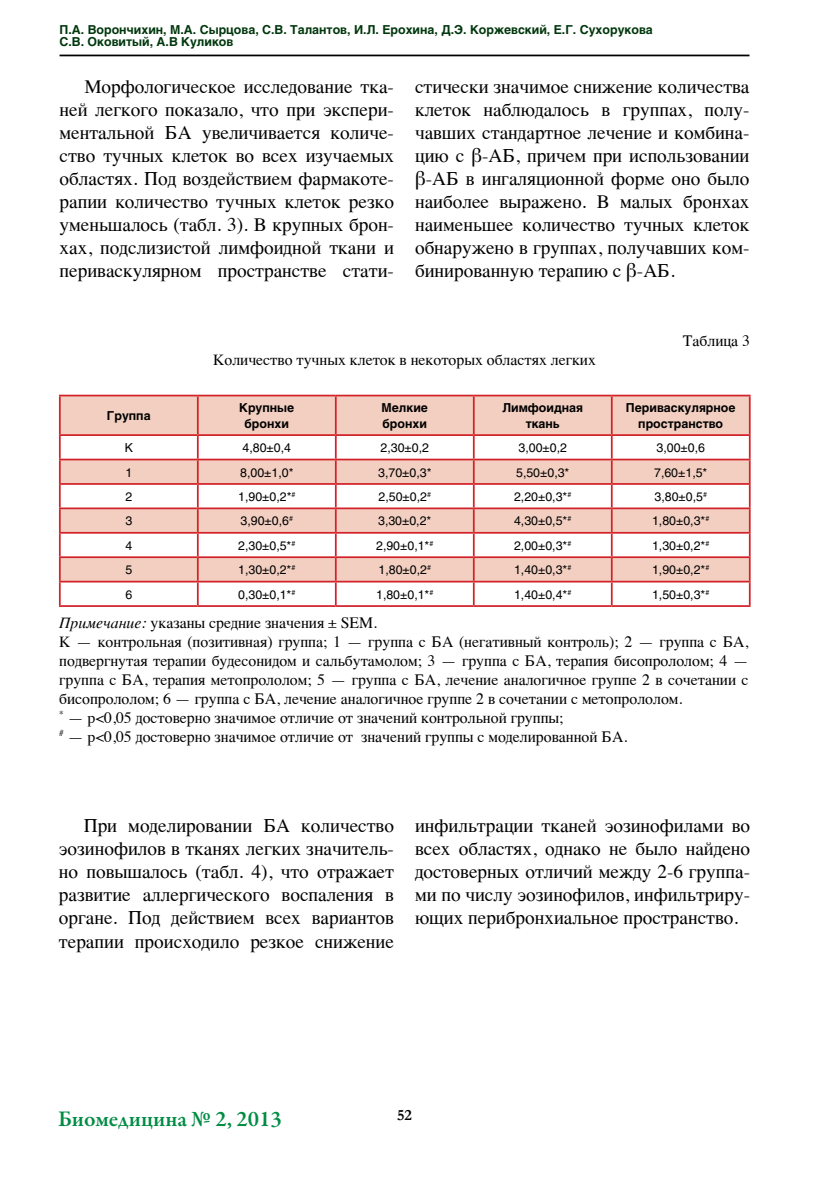
<style>
.page{position:relative;width:819px;height:1191px;background:#fff}
.page>*{position:absolute;margin:0;border:0;box-sizing:border-box;transform-origin:0 0}
.t1{font:600 22.75px "Garamond Premr Pro";color:#008c44}
.t2{font:19.25px/23.1px "Times";color:#000;text-align:justify}
.t3{font:15.75px/18.9px "Times";color:#000}
.t4{font:700 15.75px "Garamond";color:#000}
.t5{font:12.25px "Helios";color:#000}
.t6{font:700 12.25px/12.2px "Helios";color:#00370c}
.t7{font:700 12.25px/15.8px "Helios";color:#000;text-align:center}
.s1{font-style:italic}
</style>
<div class="page">
<hr style="left:60px;top:55px;width:689px;height:1px;background:#000">
<svg style="left:61px;top:396px;width:687px;height:185px;fill:#f3cfc1"></svg>
<hr style="left:335px;top:396px;width:1px;height:38px;background:#d2232a">
<hr style="left:473px;top:396px;width:1px;height:38px;background:#d2232a">
<hr style="left:611px;top:396px;width:1px;height:38px;background:#d2232a">
<hr style="left:748px;top:396px;width:2px;height:38px;background:#d2232a">
<hr style="left:748px;top:436px;width:2px;height:22px;background:#d2232a">
<hr style="left:748px;top:460px;width:2px;height:23px;background:#d2232a">
<hr style="left:748px;top:485px;width:2px;height:22px;background:#d2232a">
<hr style="left:748px;top:509px;width:2px;height:23px;background:#d2232a">
<hr style="left:748px;top:533px;width:2px;height:23px;background:#d2232a">
<hr style="left:748px;top:558px;width:2px;height:23px;background:#d2232a">
<svg style="left:335px;top:436px;width:1px;height:169px"></svg>
<svg style="left:473px;top:436px;width:1px;height:169px"></svg>
<svg style="left:611px;top:436px;width:1px;height:169px"></svg>
<hr style="left:748px;top:582px;width:2px;height:23px;background:#d2232a">
<hr style="left:473px;top:395px;width:138px;height:1px;background:#d2232a">
<hr style="left:611px;top:395px;width:139px;height:1px;background:#d2232a">
<hr style="left:59px;top:396px;width:2px;height:38px;background:#d2232a">
<hr style="left:59px;top:436px;width:2px;height:22px;background:#d2232a">
<hr style="left:59px;top:460px;width:2px;height:23px;background:#d2232a">
<hr style="left:59px;top:485px;width:2px;height:22px;background:#d2232a">
<hr style="left:59px;top:509px;width:2px;height:23px;background:#d2232a">
<hr style="left:59px;top:533px;width:2px;height:23px;background:#d2232a">
<hr style="left:59px;top:558px;width:2px;height:23px;background:#d2232a">
<hr style="left:59px;top:582px;width:2px;height:23px;background:#d2232a">
<hr style="left:197px;top:396px;width:2px;height:38px;background:#d2232a">
<hr style="left:197px;top:436px;width:2px;height:22px;background:#d2232a">
<hr style="left:197px;top:460px;width:2px;height:23px;background:#d2232a">
<hr style="left:197px;top:485px;width:2px;height:22px;background:#d2232a">
<hr style="left:197px;top:509px;width:2px;height:23px;background:#d2232a">
<hr style="left:197px;top:533px;width:2px;height:23px;background:#d2232a">
<hr style="left:197px;top:558px;width:2px;height:23px;background:#d2232a">
<hr style="left:197px;top:582px;width:2px;height:23px;background:#d2232a">
<hr style="left:59px;top:395px;width:139px;height:1px;background:#d2232a">
<hr style="left:59px;top:434px;width:139px;height:2px;background:#d2232a">
<hr style="left:59px;top:458px;width:139px;height:2px;background:#d2232a">
<hr style="left:59px;top:483px;width:139px;height:2px;background:#d2232a">
<hr style="left:59px;top:507px;width:139px;height:2px;background:#d2232a">
<hr style="left:59px;top:532px;width:139px;height:1px;background:#d2232a">
<hr style="left:59px;top:556px;width:139px;height:2px;background:#d2232a">
<hr style="left:59px;top:581px;width:139px;height:1px;background:#d2232a">
<hr style="left:59px;top:605px;width:139px;height:2px;background:#d2232a">
<hr style="left:198px;top:395px;width:138px;height:1px;background:#d2232a">
<hr style="left:336px;top:395px;width:137px;height:1px;background:#d2232a">
<hr style="left:198px;top:434px;width:138px;height:2px;background:#d2232a">
<hr style="left:336px;top:434px;width:137px;height:2px;background:#d2232a">
<hr style="left:473px;top:434px;width:138px;height:2px;background:#d2232a">
<hr style="left:611px;top:434px;width:139px;height:2px;background:#d2232a">
<hr style="left:198px;top:458px;width:138px;height:2px;background:#d2232a">
<hr style="left:336px;top:458px;width:137px;height:2px;background:#d2232a">
<hr style="left:473px;top:458px;width:138px;height:2px;background:#d2232a">
<hr style="left:611px;top:458px;width:139px;height:2px;background:#d2232a">
<hr style="left:198px;top:483px;width:138px;height:2px;background:#d2232a">
<hr style="left:336px;top:483px;width:137px;height:2px;background:#d2232a">
<hr style="left:473px;top:483px;width:138px;height:2px;background:#d2232a">
<hr style="left:611px;top:483px;width:139px;height:2px;background:#d2232a">
<hr style="left:198px;top:507px;width:138px;height:2px;background:#d2232a">
<hr style="left:336px;top:507px;width:137px;height:2px;background:#d2232a">
<hr style="left:473px;top:507px;width:138px;height:2px;background:#d2232a">
<hr style="left:611px;top:507px;width:139px;height:2px;background:#d2232a">
<hr style="left:198px;top:532px;width:138px;height:1px;background:#d2232a">
<hr style="left:336px;top:532px;width:137px;height:1px;background:#d2232a">
<hr style="left:473px;top:532px;width:138px;height:1px;background:#d2232a">
<hr style="left:611px;top:532px;width:139px;height:1px;background:#d2232a">
<hr style="left:198px;top:556px;width:138px;height:2px;background:#d2232a">
<hr style="left:336px;top:556px;width:137px;height:2px;background:#d2232a">
<hr style="left:473px;top:556px;width:138px;height:2px;background:#d2232a">
<hr style="left:611px;top:556px;width:139px;height:2px;background:#d2232a">
<hr style="left:198px;top:581px;width:138px;height:1px;background:#d2232a">
<hr style="left:336px;top:581px;width:137px;height:1px;background:#d2232a">
<hr style="left:473px;top:581px;width:138px;height:1px;background:#d2232a">
<hr style="left:611px;top:581px;width:139px;height:1px;background:#d2232a">
<hr style="left:198px;top:605px;width:138px;height:2px;background:#d2232a">
<hr style="left:336px;top:605px;width:137px;height:2px;background:#d2232a">
<hr style="left:473px;top:605px;width:138px;height:2px;background:#d2232a">
<hr style="left:611px;top:605px;width:139px;height:2px;background:#d2232a">
<p class="t6" style="left:60px;top:23px;width:594px">П.А. Ворончихин, М.А. Сырцова, С.В. Талантов, И.Л. Ерохина, Д.Э. Коржевский, Е.Г. Сухорукова<br>С.В. Оковитый, А.В Куликов</p>
<p class="t2" style="left:60px;top:73px;width:336px;text-indent:25px">Морфологическое исследование тка&shy;ней легкого показало, что при экспери&shy;ментальной БА увеличивается количе&shy;ство тучных клеток во всех изучаемых областях. Под воздействием фармакоте&shy;рапии количество тучных клеток резко уменьшалось (табл. 3). В крупных брон&shy;хах, подслизистой лимфоидной ткани и периваскулярном пространстве стати-</p>
<p class="t2" style="left:415px;top:73px;width:336px">стически значимое снижение количества клеток наблюдалось в группах, полу&shy;чавших стандартное лечение и комбина&shy;цию с β-АБ, причем при использовании β-АБ в ингаляционной форме оно было наиболее выражено. В малых бронхах наименьшее количество тучных клеток обнаружено в группах, получавших ком&shy;бинированную терапию с β-АБ.</p>
<p class="t3" style="left:213px;top:349px;width:384px">Количество тучных клеток в некоторых областях легких</p>
<p class="t3" style="left:683px;top:330px;width:69px">Таблица 3</p>
<p class="t7" style="left:107px;top:407px;width:45px">Группа</p>
<p class="t7" style="left:239px;top:400px;width:57px">Крупные бронхи</p>
<p class="t7" style="left:381px;top:400px;width:48px;text-align:left">Мелкие бронхи</p>
<p class="t7" style="left:502px;top:400px;width:82px">Лимфоидная ткань</p>
<p class="t7" style="left:626px;top:400px;width:111px">Периваскулярное пространство</p>
<p class="t5" style="left:125px;top:440px;width:10px">К</p>
<p class="t5" style="left:242px;top:440px;width:50px">4,80±0,4</p>
<p class="t5" style="left:380px;top:440px;width:50px">2,30±0,2</p>
<p class="t5" style="left:518px;top:440px;width:50px">3,00±0,2</p>
<p class="t5" style="left:656px;top:440px;width:50px">3,00±0,6</p>
<p class="t5" style="left:125px;top:465px;width:8px">1</p>
<p class="t5" style="left:240px;top:465px;width:55px">8,00±1,0*</p>
<p class="t5" style="left:378px;top:465px;width:55px">3,70±0,3*</p>
<p class="t5" style="left:516px;top:465px;width:55px">5,50±0,3*</p>
<p class="t5" style="left:654px;top:465px;width:55px">7,60±1,5*</p>
<p class="t5" style="left:125px;top:489px;width:8px">2</p>
<p class="t5" style="left:238px;top:489px;width:59px">1,90±0,2*<sup>#</sup></p>
<p class="t5" style="left:378px;top:489px;width:54px">2,50±0,2<sup>#</sup></p>
<p class="t5" style="left:514px;top:489px;width:59px">2,20±0,3*<sup>#</sup></p>
<p class="t5" style="left:654px;top:489px;width:54px">3,80±0,5<sup>#</sup></p>
<p class="t5" style="left:125px;top:514px;width:8px">3</p>
<p class="t5" style="left:240px;top:514px;width:54px">3,90±0,6<sup>#</sup></p>
<p class="t5" style="left:378px;top:514px;width:55px">3,30±0,2*</p>
<p class="t5" style="left:514px;top:514px;width:59px">4,30±0,5*<sup>#</sup></p>
<p class="t5" style="left:652px;top:514px;width:59px">1,80±0,3*<sup>#</sup></p>
<p class="t5" style="left:125px;top:538px;width:8px">4</p>
<p class="t5" style="left:238px;top:538px;width:59px">2,30±0,5*<sup>#</sup></p>
<p class="t5" style="left:376px;top:538px;width:59px">2,90±0,1*<sup>#</sup></p>
<p class="t5" style="left:514px;top:538px;width:59px">2,00±0,3*<sup>#</sup></p>
<p class="t5" style="left:652px;top:538px;width:59px">1,30±0,2*<sup>#</sup></p>
<p class="t5" style="left:125px;top:562px;width:8px">5</p>
<p class="t5" style="left:238px;top:562px;width:59px">1,30±0,2*<sup>#</sup></p>
<p class="t5" style="left:378px;top:562px;width:54px">1,80±0,2<sup>#</sup></p>
<p class="t5" style="left:514px;top:562px;width:59px">1,40±0,3*<sup>#</sup></p>
<p class="t5" style="left:652px;top:562px;width:59px">1,90±0,2*<sup>#</sup></p>
<p class="t5" style="left:125px;top:587px;width:8px">6</p>
<p class="t5" style="left:238px;top:587px;width:59px">0,30±0,1*<sup>#</sup></p>
<p class="t5" style="left:376px;top:587px;width:59px">1,80±0,1*<sup>#</sup></p>
<p class="t5" style="left:514px;top:587px;width:59px">1,40±0,4*<sup>#</sup></p>
<p class="t5" style="left:652px;top:587px;width:59px">1,50±0,3*<sup>#</sup></p>
<p class="t3" style="left:59px;top:612px;width:690px"><span class="s1">Примечание:</span> указаны средние значения ± SEM.<br>К — контрольная (позитивная) группа; 1 — группа с БА (негативный контроль); 2 — группа с БА, подвергнутая терапии будесонидом и сальбутамолом; 3 — группа с БА, терапия бисопрололом; 4 — группа с БА, терапия метопрололом; 5 — группа с БА, лечение аналогичное группе 2 в сочетании с бисопрололом; 6 — группа с БА, лечение аналогичное группе 2 в сочетании с метопрололом.<br><sup>*</sup> — p&lt;0,05 достоверно значимое отличие от значений контрольной группы;<br><sup>#</sup> — p&lt;0,05 достоверно значимое отличие от значений группы с моделированной БА.</p>
<p class="t2" style="left:59px;top:812px;width:336px;text-indent:25px">При моделировании БА количество эозинофилов в тканях легких значитель&shy;но повышалось (табл. 4), что отражает развитие аллергического воспаления в органе. Под действием всех вариантов терапии происходило резкое снижение</p>
<p class="t2" style="left:415px;top:812px;width:336px">инфильтрации тканей эозинофилами во всех областях, однако не было найдено достоверных отличий между 2-6 группа&shy;ми по числу эозинофилов, инфильтриру&shy;ющих перибронхиальное пространство.</p>
<p class="t1" style="left:58px;top:1105px;width:225px">Биомедицина № 2, 2013</p>
<p class="t4" style="left:397px;top:1105px;width:16px">52</p>
</div>
